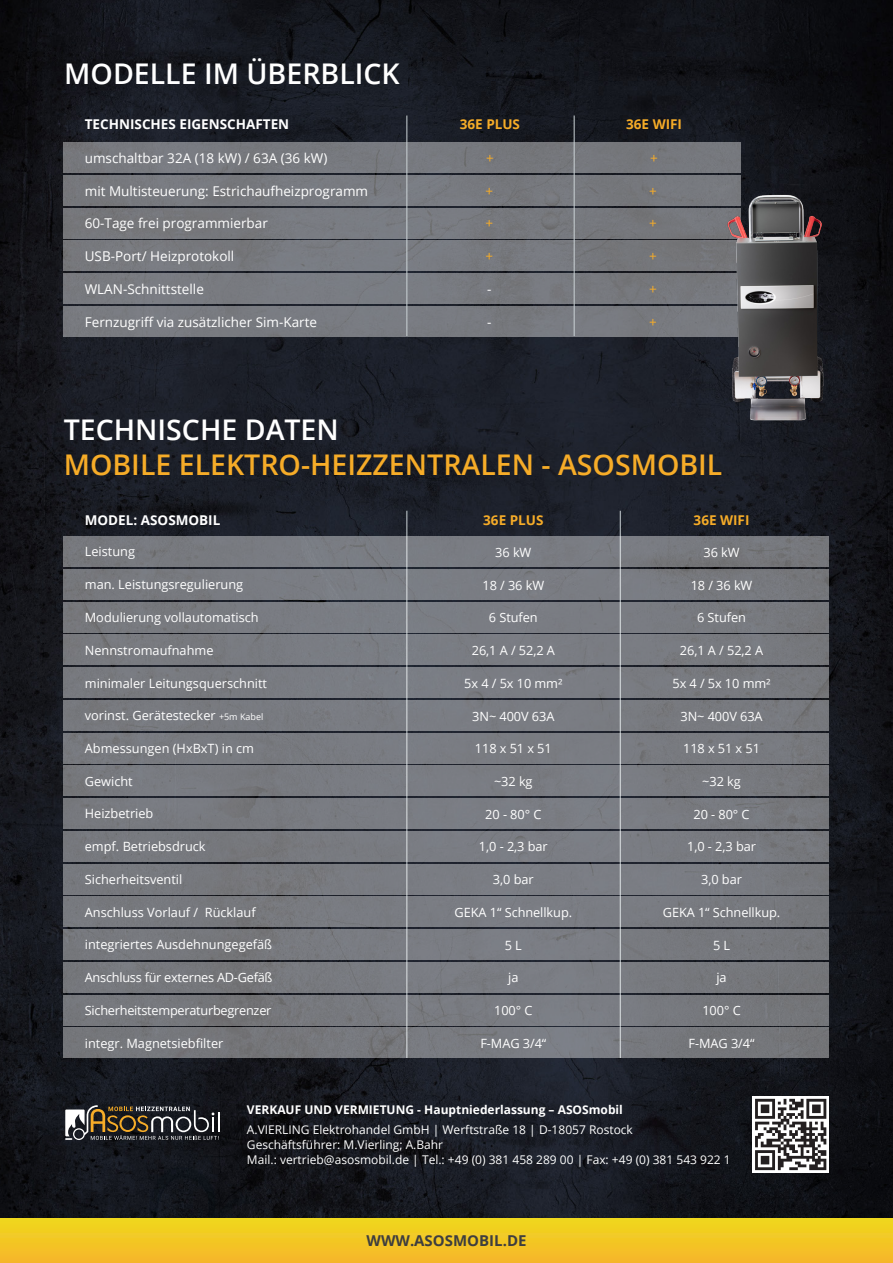
<style>
.page{position:relative;width:893px;height:1263px;background:#fff}
.page>*{position:absolute;margin:0;border:0;box-sizing:border-box;transform-origin:0 0}
.t1{font:600 28.5px "Open Sans";color:#f6ac28}
.t2{font:600 28.5px "Open Sans";color:#fff}
.t3{font:700 15px "Open Sans";color:#3e3e3f}
.t4{font:13.5px "Open Sans";color:#fff}
.t5{font:700 13.5px "Open Sans";color:#fff}
.t6{font:700 13.5px "Open Sans";color:#f6ac28}
.t7{font:13.5px "Open Sans";color:#f6ac28}
.t8{font:12.75px "Open Sans";color:#fff}
.t9{font:12.75px "Open Sans";letter-spacing:-.02em;color:#fff}
.t10{font:12px/15px "Open Sans";color:#fff}
.t11{font:700 12px "Open Sans";color:#fff}
.s1{font-size:9px}
</style>
<div class="page">
<img style="left:0;top:0;width:893px;height:1218px">
<div style="left:0;top:1218px;width:893px;height:45px;background:linear-gradient(to bottom,#efd81d,#f6b62b)"></div>
<div style="left:64px;top:208px;width:677px;height:30px;background:#76787d"></div>
<div style="left:64px;top:142px;width:677px;height:31px;background:#76797e"></div>
<div style="left:64px;top:175px;width:677px;height:31px;background:#77797f"></div>
<div style="left:64px;top:273px;width:677px;height:31px;background:#797b80"></div>
<div style="left:64px;top:241px;width:677px;height:30px;background:#777a7f"></div>
<div style="left:64px;top:306px;width:677px;height:31px;background:#797b80"></div>
<hr style="left:407px;top:116px;width:1px;height:220px;background:#cbd3d6">
<hr style="left:574px;top:116px;width:1px;height:220px;background:#cbd3d6">
<hr style="left:407px;top:511px;width:1px;height:547px;background:#cbd3d6">
<hr style="left:620px;top:511px;width:1px;height:547px;background:#cbd3d6">
<div style="left:64px;top:536px;width:765px;height:31px;background:#797b81"></div>
<div style="left:64px;top:765px;width:765px;height:31px;background:#797b80"></div>
<div style="left:64px;top:569px;width:765px;height:31px;background:#797c82"></div>
<div style="left:64px;top:798px;width:765px;height:31px;background:#797b82"></div>
<div style="left:64px;top:700px;width:765px;height:31px;background:#797b80"></div>
<div style="left:64px;top:929px;width:765px;height:31px;background:#787a7f"></div>
<div style="left:64px;top:995px;width:765px;height:30px;background:#77797d"></div>
<div style="left:64px;top:635px;width:765px;height:30px;background:#797c82"></div>
<div style="left:64px;top:864px;width:765px;height:30px;background:#797b81"></div>
<div style="left:64px;top:667px;width:765px;height:31px;background:#797b81"></div>
<div style="left:64px;top:896px;width:765px;height:31px;background:#797a80"></div>
<div style="left:64px;top:602px;width:765px;height:30px;background:#797c82"></div>
<div style="left:64px;top:831px;width:765px;height:31px;background:#797a80"></div>
<div style="left:64px;top:733px;width:765px;height:30px;background:#797b80"></div>
<div style="left:64px;top:962px;width:765px;height:30px;background:#77797f"></div>
<div style="left:64px;top:1027px;width:765px;height:31px;background:#76777c"></div>
<img style="left:690px;top:185px;width:164px;height:255px">
<svg style="left:752px;top:1096px;width:77px;height:77px"></svg>
<svg style="left:755px;top:1099px;width:71px;height:71px"></svg>
<hr style="left:218px;top:1112px;width:2px;height:20px;background:#fff">
<svg style="left:65px;top:1105px;width:154px;height:35px;background:#524e48"></svg>
<h1 class="t2" style="left:64px;top:54px;width:337px">MODELLE IM ÜBERBLICK</h1>
<p class="t5" style="left:85px;top:114px;width:206px">TECHNISCHES EIGENSCHAFTEN</p>
<p class="t6" style="left:460px;top:114px;width:62px">36E PLUS</p>
<p class="t6" style="left:626px;top:114px;width:57px">36E WIFI</p>
<p class="t4" style="left:85px;top:149px;width:244px">umschaltbar 32A (18 kW) / 63A (36 kW)</p>
<p class="t4" style="left:85px;top:181px;width:285px">mit Multisteuerung: Estrichaufheizprogramm</p>
<p class="t4" style="left:85px;top:214px;width:185px">60-Tage frei programmierbar</p>
<p class="t4" style="left:85px;top:247px;width:151px">USB-Port/ Heizprotokoll</p>
<p class="t4" style="left:85px;top:280px;width:121px">WLAN-Schnittstelle</p>
<p class="t4" style="left:85px;top:312px;width:234px">Fernzugriff via zusätzlicher Sim-Karte</p>
<p class="t7" style="left:486px;top:149px;width:9px">+</p>
<p class="t7" style="left:486px;top:181px;width:9px">+</p>
<p class="t7" style="left:649px;top:181px;width:9px">+</p>
<p class="t7" style="left:650px;top:149px;width:9px">+</p>
<p class="t7" style="left:486px;top:214px;width:9px">+</p>
<p class="t7" style="left:486px;top:247px;width:9px">+</p>
<p class="t4" style="left:487px;top:280px;width:6px">-</p>
<p class="t4" style="left:487px;top:312px;width:6px">-</p>
<p class="t7" style="left:649px;top:214px;width:9px">+</p>
<p class="t7" style="left:649px;top:247px;width:9px">+</p>
<p class="t7" style="left:649px;top:280px;width:9px">+</p>
<p class="t7" style="left:649px;top:312px;width:9px">+</p>
<h1 class="t2" style="left:64px;top:410px;width:277px">TECHNISCHE DATEN</h1>
<h1 class="t1" style="left:64px;top:445px;width:660px">MOBILE ELEKTRO-HEIZZENTRALEN - ASOSMOBIL</h1>
<p class="t5" style="left:85px;top:510px;width:137px">MODEL: ASOSMOBIL</p>
<p class="t6" style="left:483px;top:510px;width:62px">36E PLUS</p>
<p class="t6" style="left:694px;top:510px;width:57px">36E WIFI</p>
<p class="t8" style="left:85px;top:543px;width:52px">Leistung</p>
<p class="t8" style="left:495px;top:543px;width:38px">36 kW</p>
<p class="t8" style="left:703px;top:543px;width:38px">36 kW</p>
<p class="t8" style="left:85px;top:576px;width:160px">man. Leistungsregulierung</p>
<p class="t8" style="left:482px;top:576px;width:63px">18 / 36 kW</p>
<p class="t8" style="left:691px;top:576px;width:63px">18 / 36 kW</p>
<p class="t8" style="left:85px;top:609px;width:175px">Modulierung vollautomatisch</p>
<p class="t8" style="left:489px;top:609px;width:50px">6 Stufen</p>
<p class="t8" style="left:697px;top:609px;width:50px">6 Stufen</p>
<p class="t8" style="left:85px;top:641px;width:130px">Nennstromaufnahme</p>
<p class="t8" style="left:472px;top:642px;width:85px">26,1 A / 52,2 A</p>
<p class="t8" style="left:680px;top:642px;width:85px">26,1 A / 52,2 A</p>
<p class="t8" style="left:85px;top:674px;width:184px">minimaler Leitungsquerschnitt</p>
<p class="t8" style="left:464px;top:674px;width:100px">5x 4 / 5x 10 mm²</p>
<p class="t8" style="left:672px;top:674px;width:100px">5x 4 / 5x 10 mm²</p>
<p class="t8" style="left:85px;top:707px;width:180px">vorinst. Gerätestecker <span class="s1">+5m Kabel</span></p>
<p class="t8" style="left:472px;top:707px;width:84px">3N~ 400V 63A</p>
<p class="t8" style="left:680px;top:707px;width:84px">3N~ 400V 63A</p>
<p class="t8" style="left:85px;top:740px;width:171px">Abmessungen (HxBxT) in cm</p>
<p class="t8" style="left:475px;top:740px;width:78px">118 x 51 x 51</p>
<p class="t8" style="left:683px;top:740px;width:78px">118 x 51 x 51</p>
<p class="t8" style="left:85px;top:772px;width:49px">Gewicht</p>
<p class="t8" style="left:494px;top:773px;width:40px">~32 kg</p>
<p class="t8" style="left:702px;top:773px;width:40px">~32 kg</p>
<p class="t8" style="left:85px;top:805px;width:70px">Heizbetrieb</p>
<p class="t8" style="left:485px;top:805px;width:58px">20 - 80° C</p>
<p class="t8" style="left:693px;top:805px;width:58px">20 - 80° C</p>
<p class="t8" style="left:85px;top:838px;width:122px">empf. Betriebsdruck</p>
<p class="t8" style="left:479px;top:838px;width:70px">1,0 - 2,3 bar</p>
<p class="t8" style="left:687px;top:838px;width:70px">1,0 - 2,3 bar</p>
<p class="t8" style="left:85px;top:870px;width:99px">Sicherheitsventil</p>
<p class="t8" style="left:493px;top:871px;width:42px">3,0 bar</p>
<p class="t8" style="left:701px;top:871px;width:42px">3,0 bar</p>
<p class="t8" style="left:85px;top:903px;width:172px">Anschluss Vorlauf / Rücklauf</p>
<p class="t8" style="left:455px;top:903px;width:119px">GEKA 1“ Schnellkup.</p>
<p class="t8" style="left:663px;top:903px;width:119px">GEKA 1“ Schnellkup.</p>
<p class="t8" style="left:85px;top:936px;width:189px">integriertes Ausdehnungegefäß</p>
<p class="t8" style="left:505px;top:936px;width:19px">5 L</p>
<p class="t8" style="left:713px;top:936px;width:19px">5 L</p>
<p class="t9" style="left:85px;top:969px;width:189px">Anschluss für externes AD-Gefäß</p>
<p class="t8" style="left:508px;top:969px;width:12px">ja</p>
<p class="t8" style="left:716px;top:969px;width:12px">ja</p>
<p class="t9" style="left:85px;top:1001px;width:188px">Sicherheitstemperaturbegrenzer</p>
<p class="t8" style="left:494px;top:1002px;width:40px">100° C</p>
<p class="t8" style="left:702px;top:1002px;width:40px">100° C</p>
<p class="t8" style="left:85px;top:1034px;width:140px">integr. Magnetsiebfilter</p>
<p class="t8" style="left:480px;top:1034px;width:68px">F-MAG 3/4“</p>
<p class="t8" style="left:688px;top:1034px;width:68px">F-MAG 3/4“</p>
<p class="t11" style="left:247px;top:1101px;width:377px">VERKAUF UND VERMIETUNG - Hauptniederlassung – ASOSmobil</p>
<p class="t10" style="left:247px;top:1121px;width:485px">A.VIERLING Elektrohandel GmbH | Werftstraße 18 | D-18057 Rostock<br>Geschäftsführer: M.Vierling; A.Bahr<br>Mail.: vertrieb@asosmobil.de | Tel.: +49 (0) 381 458 289 00 | Fax: +49 (0) 381 543 922 1</p>
<p class="t3" style="left:366px;top:1230px;width:161px">WWW.ASOSMOBIL.DE</p>
</div>
